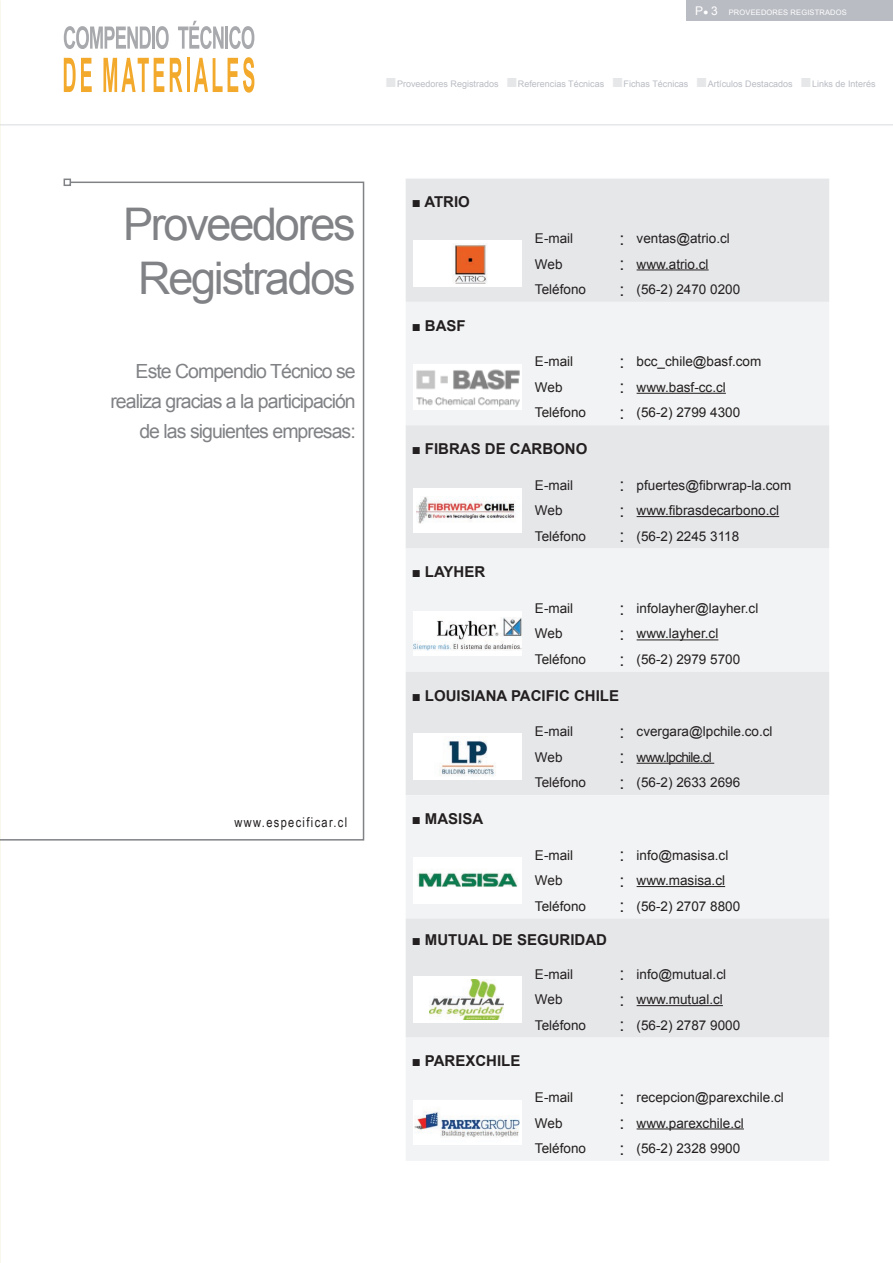
<style>
.page{position:relative;width:893px;height:1263px;background:#fff}
.page>*{position:absolute;margin:0;border:0;box-sizing:border-box;transform-origin:0 0}
.t1{font:45px/54px "Arial";letter-spacing:-.05em;color:#808285;text-align:center}
.t2{font:19.5px/30px "Arial";letter-spacing:-.05em;color:#808285;text-align:right}
.t3{font:700 15px "Arial";color:#231f20}
.t4{font:13.5px "Arial";color:#231f20}
.t5{font:13.5px "Arial Narrow";letter-spacing:.1em;color:#231f20}
.t6{font:13.5px "Arial";letter-spacing:-.05em;color:#231f20}
.t7{font:9px "Arial";color:#b9bcc3}
.t8{font:7.5px "Arial";letter-spacing:.02em;color:#fff}
.s1{font-size:12px}
.s2{font-size:9px}
.s3{font-size:19.5px;color:#e6e7e9}
.s4{font-weight:400}
.s5{font-size:18px}
</style>
<div class="page">
<div style="left:687px;top:0;width:206px;height:21px;background:#b9bcc3"></div>
<svg style="left:64px;top:26px;width:105px;height:23px"></svg>
<svg style="left:178px;top:21px;width:76px;height:28px"></svg>
<svg style="left:64px;top:58px;width:28px;height:34px"></svg>
<svg style="left:103px;top:58px;width:61px;height:34px"></svg>
<svg style="left:170px;top:58px;width:12px;height:34px"></svg>
<hr style="left:187px;top:58px;width:3px;height:34px;background:#f2a92c">
<svg style="left:194px;top:57px;width:60px;height:36px"></svg>
<hr style="left:0;top:124px;width:893px;height:2px;background:#e6e7e9">
<svg style="left:0;top:181px;width:365px;height:660px"></svg>
<div style="left:64px;top:179px;width:7px;height:7px;border:2px solid #808285"></div>
<div style="left:406px;top:179px;width:423px;height:369px;background:#e6e7e9"></div>
<div style="left:406px;top:302px;width:423px;height:123px;background:#f2f3f4"></div>
<div style="left:406px;top:548px;width:423px;height:124px;background:#f2f3f4"></div>
<div style="left:406px;top:672px;width:423px;height:123px;background:#e6e7e9"></div>
<div style="left:406px;top:795px;width:423px;height:123px;background:#f2f3f4"></div>
<div style="left:406px;top:918px;width:423px;height:119px;background:#e6e7e9"></div>
<div style="left:406px;top:1037px;width:423px;height:124px;background:#f2f3f4"></div>
<div style="left:413px;top:240px;width:108px;height:47px;background:#fff"></div>
<img style="left:453px;top:245px;width:34px;height:39px">
<hr style="left:637px;top:269px;width:72px;height:1px;background:#231f20">
<img style="left:414px;top:365px;width:107px;height:44px">
<hr style="left:637px;top:393px;width:89px;height:1px;background:#231f20">
<div style="left:413px;top:488px;width:108px;height:45px;background:#fff"></div>
<img style="left:416px;top:496px;width:100px;height:28px">
<hr style="left:637px;top:516px;width:142px;height:1px;background:#231f20">
<div style="left:413px;top:611px;width:108px;height:45px;background:#fff"></div>
<img style="left:414px;top:618px;width:107px;height:33px">
<hr style="left:637px;top:639px;width:81px;height:1px;background:#231f20">
<div style="left:413px;top:734px;width:108px;height:46px;background:#fff"></div>
<img style="left:439px;top:740px;width:57px;height:37px">
<hr style="left:637px;top:763px;width:77px;height:1px;background:#231f20">
<div style="left:413px;top:857px;width:108px;height:46px;background:#fff"></div>
<img style="left:418px;top:869px;width:99px;height:18px">
<hr style="left:637px;top:886px;width:88px;height:1px;background:#231f20">
<div style="left:413px;top:976px;width:108px;height:46px;background:#fff"></div>
<img style="left:429px;top:979px;width:75px;height:40px">
<hr style="left:637px;top:1005px;width:86px;height:1px;background:#231f20">
<div style="left:413px;top:1100px;width:108px;height:45px;background:#fff"></div>
<img style="left:415px;top:1109px;width:104px;height:29px">
<hr style="left:637px;top:1128px;width:107px;height:1px;background:#231f20">
<p class="t8" style="left:695px;top:7px;width:153px"><span class="s1">P</span><span class="s2">●</span> <span class="s1">3</span> provee dores registrados</p>
<p class="t7" style="left:385px;top:78px;width:492px"><span class="s3">■</span>Proveedores Registrados <span class="s3">■</span>Referencias Técnicas <span class="s3">■</span>Fichas Técnicas <span class="s3">■</span>Artículos Destacados <span class="s3">■</span>Links de Interés</p>
<h1 class="t1" style="left:123px;top:197px;width:234px">Proveedores<br>Registrados</h1>
<h2 class="t2" style="left:110px;top:356px;width:247px">Este Compendio Técnico se realiza gracias a la participación de las siguientes empresas:</h2>
<p class="t5" style="left:234px;top:812px;width:114px">www.especificar.cl</p>
<p class="t3" style="left:412px;top:192px;width:60px"><span class="s4">■</span> ATRIO</p>
<p class="t3" style="left:412px;top:315px;width:56px"><span class="s4">■</span> BASF</p>
<p class="t4" style="left:535px;top:229px;width:40px">E-mail</p>
<p class="t4" style="left:620px;top:229px;width:112px"><span class="s5">:</span> ventas@atrio.cl</p>
<p class="t4" style="left:535px;top:255px;width:29px">Web</p>
<p class="t4" style="left:620px;top:255px;width:91px"><span class="s5">:</span> www.atrio.cl</p>
<p class="t4" style="left:535px;top:280px;width:53px">Teléfono</p>
<p class="t4" style="left:620px;top:280px;width:122px"><span class="s5">:</span> (56-2) 2470 0200</p>
<p class="t4" style="left:535px;top:353px;width:40px">E-mail</p>
<p class="t4" style="left:620px;top:353px;width:143px"><span class="s5">:</span> bcc_chile@basf.com</p>
<p class="t4" style="left:535px;top:378px;width:29px">Web</p>
<p class="t4" style="left:620px;top:378px;width:108px"><span class="s5">:</span> www.basf-cc.cl</p>
<p class="t4" style="left:535px;top:404px;width:53px">Teléfono</p>
<p class="t4" style="left:620px;top:404px;width:122px"><span class="s5">:</span> (56-2) 2799 4300</p>
<p class="t3" style="left:412px;top:439px;width:177px"><span class="s4">■</span> FIBRAS DE CARBONO</p>
<p class="t4" style="left:535px;top:476px;width:40px">E-mail</p>
<p class="t4" style="left:620px;top:476px;width:173px"><span class="s5">:</span> pfuertes@fibrwrap-la.com</p>
<p class="t4" style="left:535px;top:502px;width:29px">Web</p>
<p class="t4" style="left:620px;top:502px;width:161px"><span class="s5">:</span> www.fibrasdecarbono.cl</p>
<p class="t4" style="left:535px;top:527px;width:53px">Teléfono</p>
<p class="t4" style="left:620px;top:527px;width:121px"><span class="s5">:</span> (56-2) 2245 3118</p>
<p class="t3" style="left:412px;top:562px;width:75px"><span class="s4">■</span> LAYHER</p>
<p class="t4" style="left:535px;top:599px;width:40px">E-mail</p>
<p class="t4" style="left:620px;top:599px;width:140px"><span class="s5">:</span> infolayher@layher.cl</p>
<p class="t4" style="left:535px;top:625px;width:29px">Web</p>
<p class="t4" style="left:620px;top:625px;width:100px"><span class="s5">:</span> www.layher.cl</p>
<p class="t4" style="left:535px;top:650px;width:53px">Teléfono</p>
<p class="t4" style="left:620px;top:650px;width:122px"><span class="s5">:</span> (56-2) 2979 5700</p>
<p class="t3" style="left:412px;top:685px;width:209px"><span class="s4">■</span> LOUISIANA PACIFIC CHILE</p>
<p class="t4" style="left:535px;top:723px;width:40px">E-mail</p>
<p class="t4" style="left:620px;top:723px;width:154px"><span class="s5">:</span> cvergara@lpchile.co.cl</p>
<p class="t4" style="left:535px;top:748px;width:29px">Web</p>
<p class="t6" style="left:620px;top:748px;width:94px"><span class="s5">:</span> www.lpchile.cl</p>
<p class="t4" style="left:535px;top:774px;width:53px">Teléfono</p>
<p class="t4" style="left:620px;top:774px;width:122px"><span class="s5">:</span> (56-2) 2633 2696</p>
<p class="t3" style="left:412px;top:809px;width:73px"><span class="s4">■</span> MASISA</p>
<p class="t4" style="left:535px;top:846px;width:40px">E-mail</p>
<p class="t4" style="left:620px;top:846px;width:110px"><span class="s5">:</span> info@masisa.cl</p>
<p class="t4" style="left:535px;top:871px;width:29px">Web</p>
<p class="t4" style="left:620px;top:871px;width:107px"><span class="s5">:</span> www.masisa.cl</p>
<p class="t4" style="left:535px;top:897px;width:53px">Teléfono</p>
<p class="t4" style="left:620px;top:897px;width:122px"><span class="s5">:</span> (56-2) 2707 8800</p>
<p class="t3" style="left:412px;top:930px;width:197px"><span class="s4">■</span> MUTUAL DE SEGURIDAD</p>
<p class="t4" style="left:535px;top:965px;width:40px">E-mail</p>
<p class="t4" style="left:620px;top:965px;width:108px"><span class="s5">:</span> info@mutual.cl</p>
<p class="t4" style="left:535px;top:990px;width:29px">Web</p>
<p class="t4" style="left:620px;top:990px;width:105px"><span class="s5">:</span> www.mutual.cl</p>
<p class="t4" style="left:535px;top:1016px;width:53px">Teléfono</p>
<p class="t4" style="left:620px;top:1016px;width:122px"><span class="s5">:</span> (56-2) 2787 9000</p>
<p class="t3" style="left:412px;top:1051px;width:110px"><span class="s4">■</span> PAREXCHILE</p>
<p class="t4" style="left:535px;top:1088px;width:40px">E-mail</p>
<p class="t4" style="left:620px;top:1088px;width:166px"><span class="s5">:</span> recepcion@parexchile.cl</p>
<p class="t4" style="left:535px;top:1114px;width:29px">Web</p>
<p class="t4" style="left:620px;top:1114px;width:126px"><span class="s5">:</span> www.parexchile.cl</p>
<p class="t4" style="left:535px;top:1139px;width:53px">Teléfono</p>
<p class="t4" style="left:620px;top:1139px;width:122px"><span class="s5">:</span> (56-2) 2328 9900</p>
</div>
